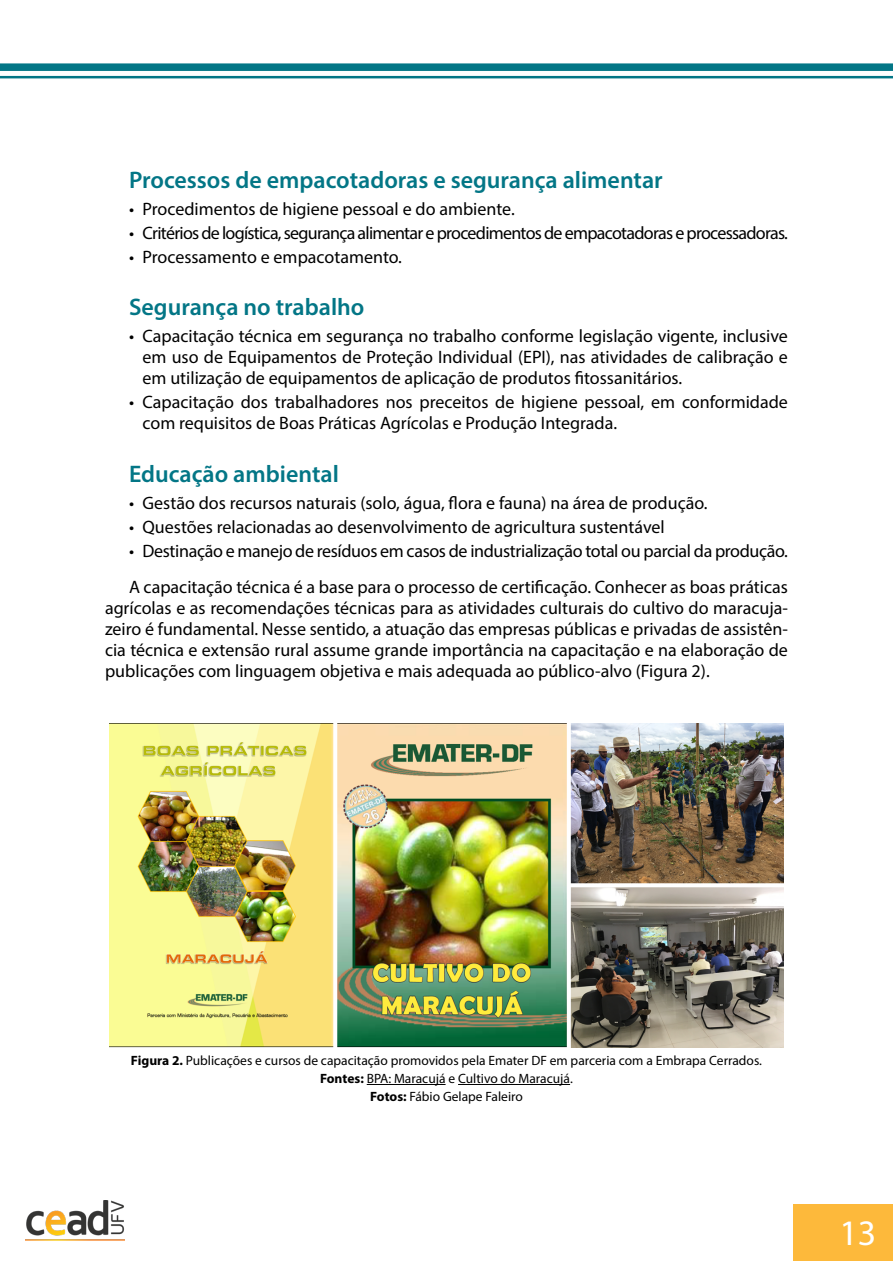
<style>
.page{position:relative;width:893px;height:1263px;background:#fff}
.page>*{position:absolute;margin:0;border:0;box-sizing:border-box;transform-origin:0 0}
.t1{font:36px "Myriad Pro";color:#fff}
.t2{font:600 24px "Myriad Pro";color:#037686}
.t3{font:18px/21px "Myriad Pro";color:#000;text-align:justify}
.t4{font:18px/36px "Myriad Pro";letter-spacing:-.02em;color:#000}
.t5{font:18px "Myriad Pro";letter-spacing:-.04em;color:#000}
.t6{font:13.5px/18px "Myriad Pro";color:#000;text-align:center}
.s1{font-weight:700}
</style>
<div class="page">
<div style="left:793px;top:1204px;width:100px;height:57px;background:#fdb93b"></div>
<div style="left:0;top:63px;width:893px;height:8px;background:#037686"></div>
<hr style="left:0;top:76px;width:893px;height:2px;background:#037686">
<img style="left:25px;top:1201px;width:100px;height:40px">
<hr style="left:367px;top:1084px;width:79px;height:1px;background:#000">
<hr style="left:458px;top:1084px;width:112px;height:1px;background:#000">
<img style="left:109px;top:724px;width:675px;height:324px">
<h2 class="t2" style="left:129px;top:164px;width:535px">Processos de empacotadoras e segurança alimentar</h2>
<p class="t3" style="left:129px;top:198px;width:387px">• Procedimentos de higiene pessoal e do ambiente.</p>
<p class="t5" style="left:129px;top:221px;width:660px">• Critérios de logística, segurança alimentar e procedimentos de empacotadoras e processadoras.</p>
<p class="t3" style="left:129px;top:246px;width:275px">• Processamento e empacotamento.</p>
<h2 class="t2" style="left:129px;top:292px;width:237px">Segurança no trabalho</h2>
<p class="t3" style="left:142px;top:325px;width:647px;text-indent:-14px">• Capacitação técnica em segurança no trabalho conforme legislação vigente, inclusive em uso de Equipamentos de Proteção Individual (EPI), nas atividades de calibração e em utilização de equipamentos de aplicação de produtos fitossanitários.</p>
<p class="t3" style="left:142px;top:391px;width:647px;text-indent:-14px">• Capacitação dos trabalhadores nos preceitos de higiene pessoal, em conformidade com requisitos de Boas Práticas Agrícolas e Produção Integrada.</p>
<h2 class="t2" style="left:129px;top:458px;width:211px">Educação ambiental</h2>
<p class="t3" style="left:129px;top:492px;width:580px">• Gestão dos recursos naturais (solo, água, flora e fauna) na área de produção.</p>
<p class="t3" style="left:129px;top:516px;width:537px">• Questões relacionadas ao desenvolvimento de agricultura sustentável</p>
<p class="t4" style="left:129px;top:532px;width:660px">• Destinação e manejo de resíduos em casos de industrialização total ou parcial da produção.<br>A capacitação técnica é a base para o processo de certificação. Conhecer as boas práticas</p>
<p class="t3" style="left:105px;top:597px;width:684px">agrícolas e as recomendações técnicas para as atividades culturais do cultivo do maracuja&shy;zeiro é fundamental. Nesse sentido, a atuação das empresas públicas e privadas de assistên&shy;cia técnica e extensão rural assume grande importância na capacitação e na elaboração de publicações com linguagem objetiva e mais adequada ao público-alvo (Figura 2).</p>
<p class="t6" style="left:131px;top:1051px;width:632px"><span class="s1">Figura 2.</span> Publicações e cursos de capacitação promovidos pela Emater DF em parceria com a Embrapa Cerrados.<br><span class="s1">Fontes:</span> BPA: Maracujá e Cultivo do Maracujá.<br><span class="s1">Fotos:</span> Fábio Gelape Faleiro</p>
<h1 class="t1" style="left:839px;top:1211px;width:38px">13</h1>
</div>
